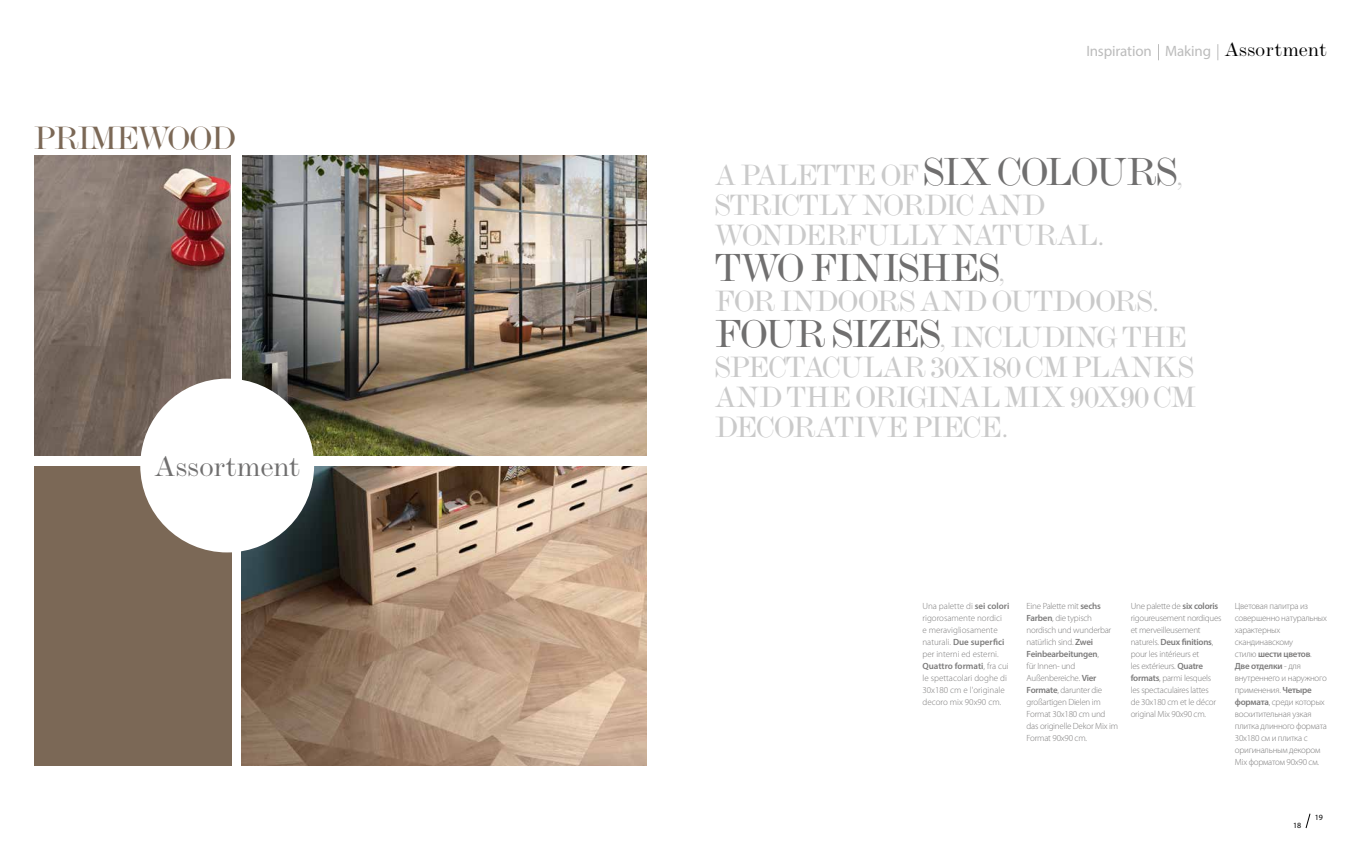
<style>
.page{position:relative;width:1361px;height:842px;background:#fff}
.page>*{position:absolute;margin:0;border:0;box-sizing:border-box;transform-origin:0 0}
.t1{font:40px "Baron MT Modern Text";letter-spacing:-.04em;color:#706f6f}
.t2{font:100 33px "Baron MT Modern";letter-spacing:-.03em;color:#7b6856}
.t3{font:30px/30px "Baron MT Modern Text";letter-spacing:-.04em;color:#cacaca}
.t4{font:29.3px "Baron MT Modern Text";letter-spacing:-.015em;color:#706f6f}
.t5{font:15px "Myriad Pro";letter-spacing:-.01em;color:#bcbcbc}
.t6{font:300 9px/12px "Myriad Pro";letter-spacing:-.025em;color:#7c7b7b}
.t7{font:300 9px/12px "Myriad Pro";color:#7c7b7b}
.t8{font:8px "Myriad Pro";color:#000}
.s1{font-family:"Baron MT Modern Text";font-size:20px;color:#000}
.s2{font-size:40px;color:#706f6f}
.s3{font-size:30px;color:#cacaca}
.s4{font-weight:600}
</style>
<div class="page">
<img style="left:243px;top:156px;width:403px;height:299px">
<img style="left:242px;top:466px;width:404px;height:299px">
<div style="left:34px;top:466px;width:197px;height:299px;background:#7b6856"></div>
<img style="left:34px;top:156px;width:197px;height:299px">
<div style="left:140px;top:379px;width:174px;height:173px;background:#fff;border-radius:50%"></div>
<svg style="left:1158px;top:44px;width:1px;height:16px"></svg>
<svg style="left:1217px;top:44px;width:1px;height:16px"></svg>
<svg style="left:1305px;top:813px;width:5px;height:16px"></svg>
<h2 class="t2" style="left:34px;top:121px;width:203px">PRIMEWOOD</h2>
<h3 class="t4" style="left:154px;top:448px;width:148px">Assortment</h3>
<h3 class="t5" style="left:1086px;top:42px;width:242px">Inspiration Making <span class="s1">Assortment</span></h3>
<h3 class="t3" style="left:714px;top:159px;width:470px">A PALETTE OF <span class="s2">SIX COLOURS</span>,<br>STRICTLY NORDIC AND<br>WONDERFULLY NATURAL.</h3>
<h1 class="t1" style="left:714px;top:243px;width:293px">TWO FINISHES<span class="s3">,</span></h1>
<h3 class="t3" style="left:714px;top:282px;width:474px;line-height:36px">FOR INDOORS AND OUTDOORS.<br><span class="s2">FOUR SIZES</span>, INCLUDING THE</h3>
<h3 class="t3" style="left:714px;top:351px;width:483px;text-align:justify">SPECTACULAR 30X180 CM PLANKS AND THE ORIGINAL MIX 90X90 CM DECORATIVE PIECE.</h3>
<p class="t7" style="left:922px;top:600px;width:88px">Una palette di <span class="s4">sei colori </span>rigorosamente nordici<br>e meravigliosamente naturali. <span class="s4">Due superfici </span>per interni ed esterni.<br><span class="s4">Quattro formati</span>, fra cui le spettacolari doghe di<br>30x180 cm e l'originale decoro mix 90x90 cm.</p>
<p class="t6" style="left:1026px;top:600px;width:93px">Eine Palette mit <span class="s4">sechs<br>Farben</span>, die typisch nordisch und wunderbar natürlich sind. <span class="s4">Zwei<br>Feinbearbeitungen</span>,<br>für Innen- und<br>Außenbereiche. <span class="s4">Vier<br>Formate</span>, darunter die großartigen Dielen im<br>Format 30x180 cm und das originelle Dekor Mix im<br>Format 90x90 cm.</p>
<p class="t6" style="left:1130px;top:600px;width:92px">Une palette de <span class="s4">six coloris </span>rigoureusement nordiques et merveilleusement naturels. <span class="s4">Deux finitions</span>, pour les intérieurs et<br>les extérieurs. <span class="s4">Quatre formats</span>, parmi lesquels les spectaculaires lattes<br>de 30x180 cm et le décor original Mix 90x90 cm.</p>
<p class="t6" style="left:1235px;top:600px;width:94px">Цветовая палитра из совершенно натуральных характерных скандинавскому<br>стилю <span class="s4">шести цветов</span>.<br><span class="s4">Две отделки</span> - для внутреннего и наружного применения. <span class="s4">Четыре формата</span>, среди которых восхитительная узкая плитка длинного формата<br>30x180 см и плитка с оригинальным декором<br>Mix форматом 90x90 см.</p>
<p class="t8" style="left:1293px;top:820px;width:10px">18</p>
<p class="t8" style="left:1314px;top:812px;width:10px">19</p>
</div>
